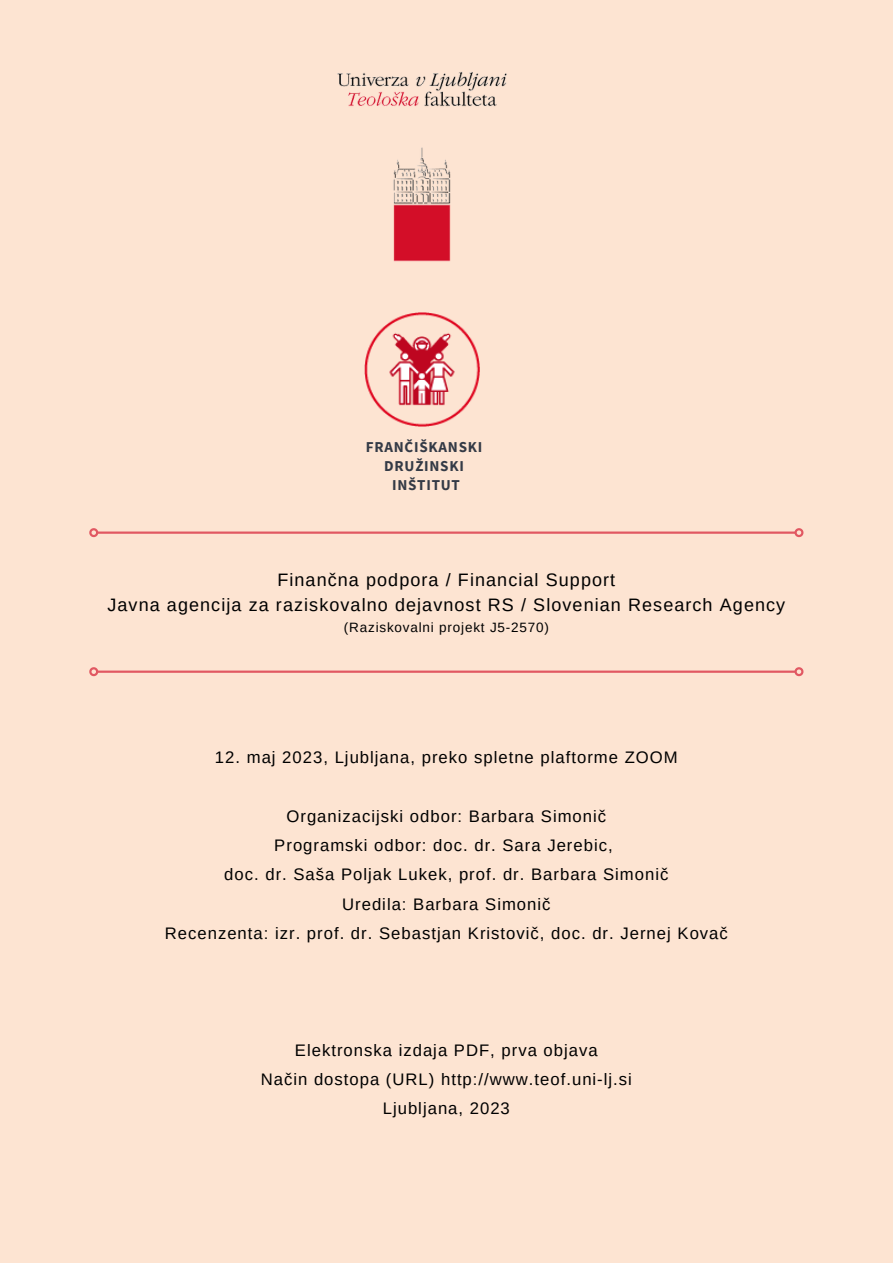
<style>
.page{position:relative;width:893px;height:1264px;background:#fff}
.page>*{position:absolute;margin:0;border:0;box-sizing:border-box;transform-origin:0 0}
.t1{font:18px "Arimo";letter-spacing:.06em;color:#000}
.t2{font:16.65px "Arimo";letter-spacing:.06em;color:#000}
.t3{font:700 15px "Source Sans Pro";letter-spacing:.05em;color:#343a46}
.t4{font:13.5px "Arimo";letter-spacing:.06em;color:#000}
</style>
<div class="page">
<div style="left:0;top:0;width:892px;height:1262px;background:#fde4d2"></div>
<img style="left:337px;top:72px;width:170px;height:190px">
<img style="left:364px;top:312px;width:115px;height:115px">
<hr style="left:98px;top:531px;width:697px;height:3px;background:#d30f28">
<svg style="left:89px;top:528px;width:11px;height:9px"></svg>
<svg style="left:792px;top:528px;width:11px;height:9px"></svg>
<hr style="left:98px;top:670px;width:697px;height:2px;background:#d30f28">
<svg style="left:89px;top:667px;width:11px;height:9px"></svg>
<svg style="left:792px;top:667px;width:11px;height:9px"></svg>
<p class="t3" style="left:366px;top:437px;width:118px">FRANČIŠKANSKI</p>
<p class="t3" style="left:384px;top:456px;width:81px">DRUŽINSKI</p>
<p class="t3" style="left:392px;top:475px;width:69px">INŠTITUT</p>
<p class="t1" style="left:277px;top:569px;width:339px">Finančna podpora / Financial Support</p>
<p class="t1" style="left:107px;top:594px;width:679px">Javna agencija za raziskovalno dejavnost RS / Slovenian Research Agency</p>
<p class="t4" style="left:344px;top:619px;width:206px">(Raziskovalni projekt J5-2570)</p>
<p class="t2" style="left:215px;top:748px;width:464px">12. maj 2023, Ljubljana, preko spletne plaftorme ZOOM</p>
<p class="t2" style="left:286px;top:806px;width:321px">Organizacijski odbor: Barbara Simonič</p>
<p class="t2" style="left:274px;top:836px;width:340px">Programski odbor: doc. dr. Sara Jerebic,</p>
<p class="t2" style="left:224px;top:865px;width:445px">doc. dr. Saša Poljak Lukek, prof. dr. Barbara Simonič</p>
<p class="t2" style="left:342px;top:894px;width:210px">Uredila: Barbara Simonič</p>
<p class="t2" style="left:165px;top:923px;width:564px">Recenzenta: izr. prof. dr. Sebastjan Kristovič, doc. dr. Jernej Kovač</p>
<p class="t2" style="left:295px;top:1040px;width:304px">Elektronska izdaja PDF, prva objava</p>
<p class="t2" style="left:261px;top:1069px;width:373px">Način dostopa (URL) http://www.teof.uni-lj.si</p>
<p class="t2" style="left:383px;top:1099px;width:129px">Ljubljana, 2023</p>
</div>
